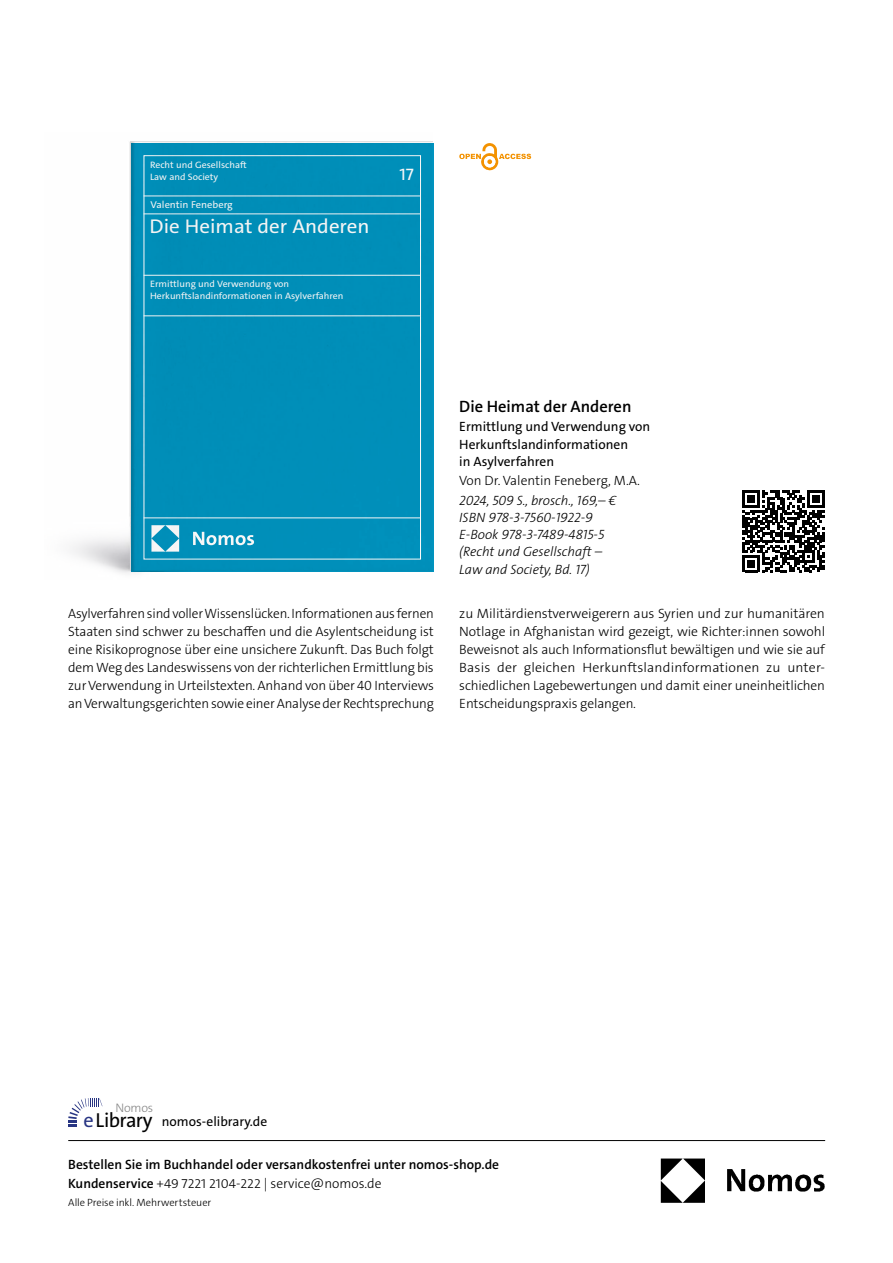
<style>
.page{position:relative;width:893px;height:1263px;background:#fff}
.page>*{position:absolute;margin:0;border:0;box-sizing:border-box;transform-origin:0 0}
.t1{font:20.4px "The Sans Os F";letter-spacing:-.03em;color:#000}
.t2{font:19.95px "The Sans C5";color:#fff;scale:1.05 1}
.t3{font:16.65px "The Sans C5";color:#fff;scale:1.05 1}
.t4{font:600 16.5px "The Sans Os F";color:#000}
.t5{font:300 13.5px/18px "The Sans Os F";letter-spacing:-.01em;color:#000;text-align:justify}
.t6{font:italic 300 13.5px/17.2px "The Sans Os F";color:#000}
.t7{font:600 13.5px/19.5px "The Sans C5";color:#000}
.t8{font:13.5px/17.2px "The Sans Os F";color:#000}
.t9{font:13.5px "The Sans C5";color:#000}
.t10{font:300 12.45px "The Sans Os F";letter-spacing:-.02em;color:#878787}
.t11{font:300 10.5px "The Sans C5";letter-spacing:-.005em;color:#000}
.t12{font:10.05px "The Sans C5";color:#fff;scale:1.05 1}
.t13{font:9.3px/11.2px "The Sans C5";color:#fff;scale:1.05 1}
.s1{color:#283583}
.s2{font-weight:300}
</style>
<div class="page">
<img style="left:660px;top:1158px;width:165px;height:45px">
<hr style="left:68px;top:1140px;width:757px;height:1px;background:#000">
<img style="left:71px;top:141px;width:361px;height:433px">
<div style="left:131px;top:143px;width:303px;height:429px;background:#008eb8"></div>
<div style="left:144px;top:155px;width:277px;height:404px;border:1px solid #fff"></div>
<hr style="left:144px;top:196px;width:277px;height:1px;background:#fff">
<hr style="left:144px;top:214px;width:277px;height:1px;background:#fff">
<hr style="left:144px;top:275px;width:277px;height:1px;background:#fff">
<hr style="left:144px;top:315px;width:277px;height:1px;background:#fff">
<hr style="left:144px;top:517px;width:277px;height:1px;background:#fff">
<svg style="left:193px;top:532px;width:61px;height:13px"></svg>
<svg style="left:151px;top:525px;width:28px;height:27px"></svg>
<svg style="left:68px;top:1098px;width:34px;height:29px"></svg>
<svg style="left:742px;top:490px;width:82px;height:82px"></svg>
<svg style="left:459px;top:143px;width:72px;height:28px"></svg>
<p class="t13" style="left:150px;top:159px;width:94px;line-height:12px">Recht und Gesellschaft<br>Law and Society</p>
<p class="t3" style="left:399px;top:164px;width:15px">17</p>
<p class="t12" style="left:151px;top:198px;width:80px">Valentin Feneberg</p>
<h2 class="t2" style="left:150px;top:213px;width:211px">Die Heimat der Anderen</h2>
<p class="t13" style="left:150px;top:278px;width:186px">Ermittlung und Verwendung von<br>Herkunftslandinformationen in Asylverfahren</p>
<p class="t4" style="left:459px;top:396px;width:174px">Die Heimat der Anderen</p>
<p class="t8" style="left:459px;top:420px;width:193px">Ermittlung und Verwendung von<br>Herkunftslandinformationen<br>in Asylverfahren</p>
<p class="t5" style="left:459px;top:472px;width:182px">Von Dr. Valentin Feneberg, M.A.</p>
<p class="t6" style="left:459px;top:492px;width:159px">2024, 509 S., brosch., 169,– €<br>ISBN 978-3-7560-1922-9<br>E-Book 978-3-7489-4815-5 (Recht und Gesellschaft –<br>Law and Society, Bd. 17)</p>
<p class="t5" style="left:68px;top:605px;width:367px">Asylverfahren sind voller Wissenslücken. Informationen aus fernen Staaten sind schwer zu beschaffen und die Asylentscheidung ist eine Risikoprognose über eine unsichere Zukunft. Das Buch folgt dem Weg des Landeswissens von der richterlichen Ermittlung bis zur Verwendung in Urteilstexten. Anhand von über 40 Interviews an Verwaltungsgerichten sowie einer Analyse der Rechtsprechung</p>
<p class="t5" style="left:459px;top:605px;width:367px">zu Militärdienstverweigerern aus Syrien und zur humanitären Notlage in Afghanistan wird gezeigt, wie Richter:innen sowohl Beweisnot als auch Informationsflut bewältigen und wie sie auf Basis der gleichen Herkunftslandinformationen zu unter&shy;schiedlichen Lagebewertungen und damit einer uneinheitlichen Entscheidungspraxis gelangen.</p>
<p class="t10" style="left:115px;top:1099px;width:39px">Nomos</p>
<h1 class="t1" style="left:83px;top:1112px;width:71px"><span class="s1">e</span>Library</h1>
<p class="t9" style="left:162px;top:1112px;width:107px">nomos-elibrary.de</p>
<p class="t7" style="left:68px;top:1154px;width:432px">Bestellen Sie im Buchhandel oder versandkostenfrei unter nomos-shop.de<br>Kundenservice <span class="s2">+49 7221 2104-222 | service@nomos.de</span></p>
<p class="t11" style="left:68px;top:1196px;width:145px">Alle Preise inkl. Mehrwertsteuer</p>
</div>
